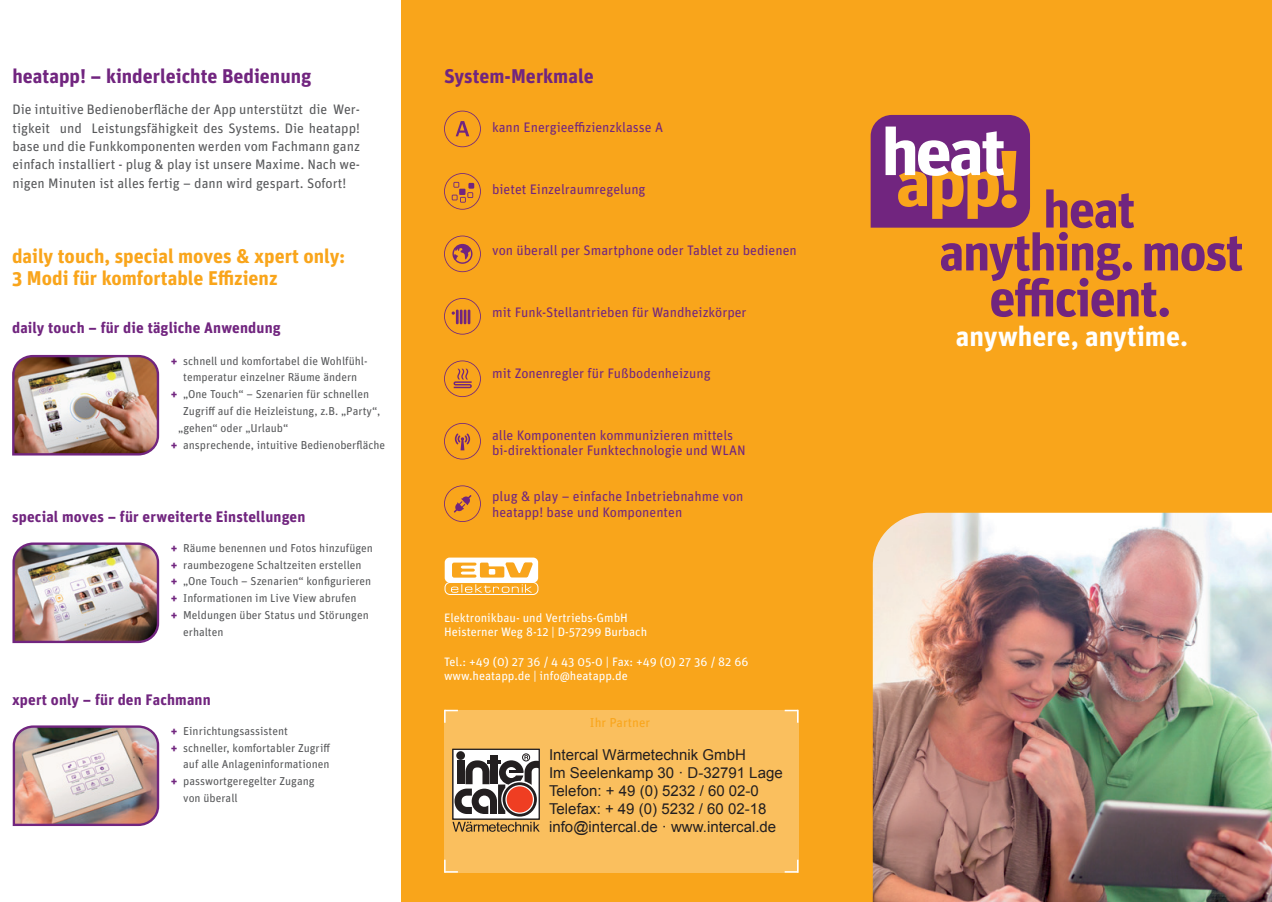
<style>
.page{position:relative;width:1272px;height:902px;background:#fff}
.page>*{position:absolute;margin:0;border:0;box-sizing:border-box;transform-origin:0 0}
.t1{font:700 52.05px/44.4px "Unit";letter-spacing:-.03em;color:#71257f;text-align:center}
.t2{font:700 27.9px "Unit";color:#fff}
.t3{font:700 19.8px/21.3px "Unit";color:#f9a51b}
.t4{font:700 19.8px "Unit";color:#71257f}
.t5{font:700 15.3px "Unit";letter-spacing:.01em;color:#71257f}
.t6{font:15px/18px "Arial";color:#231f20}
.t7{font:13.8px/15.3px "Unit";color:#71257f}
.t8{font:13.8px/18.3px "Unit";color:#57585a;text-align:justify}
.t9{font:12.9px "Unit";color:#f9a51b}
.t10{font:12.15px/14.7px "Unit";color:#fff}
.t11{font:11.4px "Unit";color:#57585a}
.s1{font-weight:700;color:#71257f}
</style>
<div class="page">
<div style="left:401px;top:0;width:870px;height:901px;background:#f9a51b"></div>
<img style="left:872px;top:512px;width:399px;height:389px">
<svg style="left:870px;top:115px;width:160px;height:113px"></svg>
<div style="left:445px;top:582px;width:93px;height:12px;border:1px solid #fff;border-radius:5px"></div>
<svg style="left:444px;top:557px;width:94px;height:35px"></svg>
<svg style="left:444px;top:111px;width:37px;height:36px"></svg>
<svg style="left:444px;top:173px;width:37px;height:37px"></svg>
<svg style="left:444px;top:235px;width:37px;height:37px"></svg>
<svg style="left:444px;top:298px;width:37px;height:36px"></svg>
<svg style="left:444px;top:360px;width:37px;height:37px"></svg>
<svg style="left:444px;top:423px;width:37px;height:36px"></svg>
<svg style="left:444px;top:485px;width:37px;height:37px"></svg>
<div style="left:444px;top:709px;width:354px;height:163px;background:#fabf5e"></div>
<svg style="left:444px;top:859px;width:14px;height:13px"></svg>
<svg style="left:444px;top:709px;width:14px;height:13px"></svg>
<svg style="left:784px;top:709px;width:14px;height:13px"></svg>
<svg style="left:784px;top:859px;width:14px;height:13px"></svg>
<img style="left:12px;top:354px;width:148px;height:102px">
<img style="left:12px;top:542px;width:148px;height:102px">
<img style="left:12px;top:725px;width:148px;height:101px">
<div style="left:453px;top:749px;width:86px;height:70px;background:#fff"></div>
<svg style="left:456px;top:751px;width:9px;height:8px"></svg>
<div style="left:452px;top:748px;width:87px;height:71px;border:1px solid #231f20"></div>
<svg style="left:452px;top:753px;width:87px;height:78px"></svg>
<h3 class="t4" style="left:12px;top:64px;width:300px">heatapp! – kinderleichte Bedienung</h3>
<p class="t8" style="left:12px;top:100px;width:349px">Die intuitive Bedienoberfläche der App unterstützt die Wer&shy;tigkeit und Leistungsfähigkeit des Systems. Die heatapp! base und die Funkkomponenten werden vom Fachmann ganz einfach installiert - plug &amp; play ist unsere Maxime. Nach we&shy;nigen Minuten ist alles fertig – dann wird gespart. Sofort!</p>
<h3 class="t3" style="left:12px;top:245px;width:335px">daily touch, special moves &amp; xpert only:<br>3 Modi für komfortable Effizienz</h3>
<h3 class="t5" style="left:12px;top:318px;width:270px">daily touch – für die tägliche Anwendung</h3>
<p class="t11" style="left:171px;top:354px;width:198px"><span class="s1">+</span> schnell und komfortabel die Wohlfühl-</p>
<p class="t11" style="left:183px;top:371px;width:176px">temperatur einzelner Räume ändern</p>
<p class="t11" style="left:171px;top:387px;width:200px"><span class="s1">+</span> „One Touch“ – Szenarien für schnellen</p>
<p class="t11" style="left:183px;top:404px;width:199px">Zugriff auf die Heizleistung, z.B. „Party“,</p>
<p class="t11" style="left:178px;top:421px;width:111px">„gehen“ oder „Urlaub“</p>
<p class="t11" style="left:171px;top:438px;width:216px"><span class="s1">+</span> ansprechende, intuitive Bedienoberfläche</p>
<h3 class="t5" style="left:12px;top:507px;width:295px">special moves – für erweiterte Einstellungen</h3>
<p class="t11" style="left:171px;top:541px;width:204px"><span class="s1">+</span> Räume benennen und Fotos hinzufügen</p>
<p class="t11" style="left:171px;top:558px;width:192px"><span class="s1">+</span> raumbezogene Schaltzeiten erstellen</p>
<p class="t11" style="left:171px;top:574px;width:202px"><span class="s1">+</span> „One Touch – Szenarien“ konfigurieren</p>
<p class="t11" style="left:171px;top:591px;width:187px"><span class="s1">+</span> Informationen im Live View abrufen</p>
<p class="t11" style="left:171px;top:608px;width:199px"><span class="s1">+</span> Meldungen über Status und Störungen</p>
<p class="t11" style="left:183px;top:625px;width:42px">erhalten</p>
<h3 class="t5" style="left:12px;top:690px;width:200px">xpert only – für den Fachmann</h3>
<p class="t11" style="left:171px;top:724px;width:119px"><span class="s1">+</span> Einrichtungsassistent</p>
<p class="t11" style="left:171px;top:740px;width:161px"><span class="s1">+</span> schneller, komfortabler Zugriff</p>
<p class="t11" style="left:183px;top:757px;width:148px">auf alle Anlageninformationen</p>
<p class="t11" style="left:171px;top:774px;width:145px"><span class="s1">+</span> passwortgeregelter Zugang</p>
<p class="t11" style="left:183px;top:791px;width:56px">von überall</p>
<h3 class="t4" style="left:444px;top:64px;width:151px">System-Merkmale</h3>
<p class="t7" style="left:492px;top:119px;width:172px">kann Energieeffizienzklasse A</p>
<p class="t7" style="left:492px;top:181px;width:155px">bietet Einzelraumregelung</p>
<p class="t7" style="left:492px;top:242px;width:306px">von überall per Smartphone oder Tablet zu bedienen</p>
<p class="t7" style="left:492px;top:304px;width:256px">mit Funk-Stellantrieben für Wandheizkörper</p>
<p class="t7" style="left:492px;top:365px;width:220px">mit Zonenregler für Fußbodenheizung</p>
<p class="t7" style="left:492px;top:427px;width:255px">alle Komponenten kommunizieren mittels bi-direktionaler Funktechnologie und WLAN</p>
<p class="t7" style="left:492px;top:488px;width:253px">plug &amp; play – einfache Inbetriebnahme von heatapp! base und Komponenten</p>
<p class="t10" style="left:444px;top:610px;width:205px">Elektronikbau- und Vertriebs-GmbH<br>Heisterner Weg 8-12 | D-57299 Burbach</p>
<p class="t10" style="left:444px;top:654px;width:306px">Tel.: +49 (0) 27 36 / 4 43 05-0 | Fax: +49 (0) 27 36 / 82 66 www.heatapp.de | info@heatapp.de</p>
<p class="t9" style="left:590px;top:715px;width:62px">Ihr Partner</p>
<h3 class="t6" style="left:549px;top:745px;width:235px">Intercal Wärmetechnik GmbH<br>Im Seelenkamp 30 · D-32791 Lage<br>Telefon: + 49 (0) 5232 / 60 02-0<br>Telefax: + 49 (0) 5232 / 60 02-18 info@intercal.de · www.intercal.de</h3>
<h1 class="t1" style="left:939px;top:186px;width:306px">heat<br>anything. most efficient.</h1>
<h2 class="t2" style="left:955px;top:319px;width:234px">anywhere, anytime.</h2>
</div>
